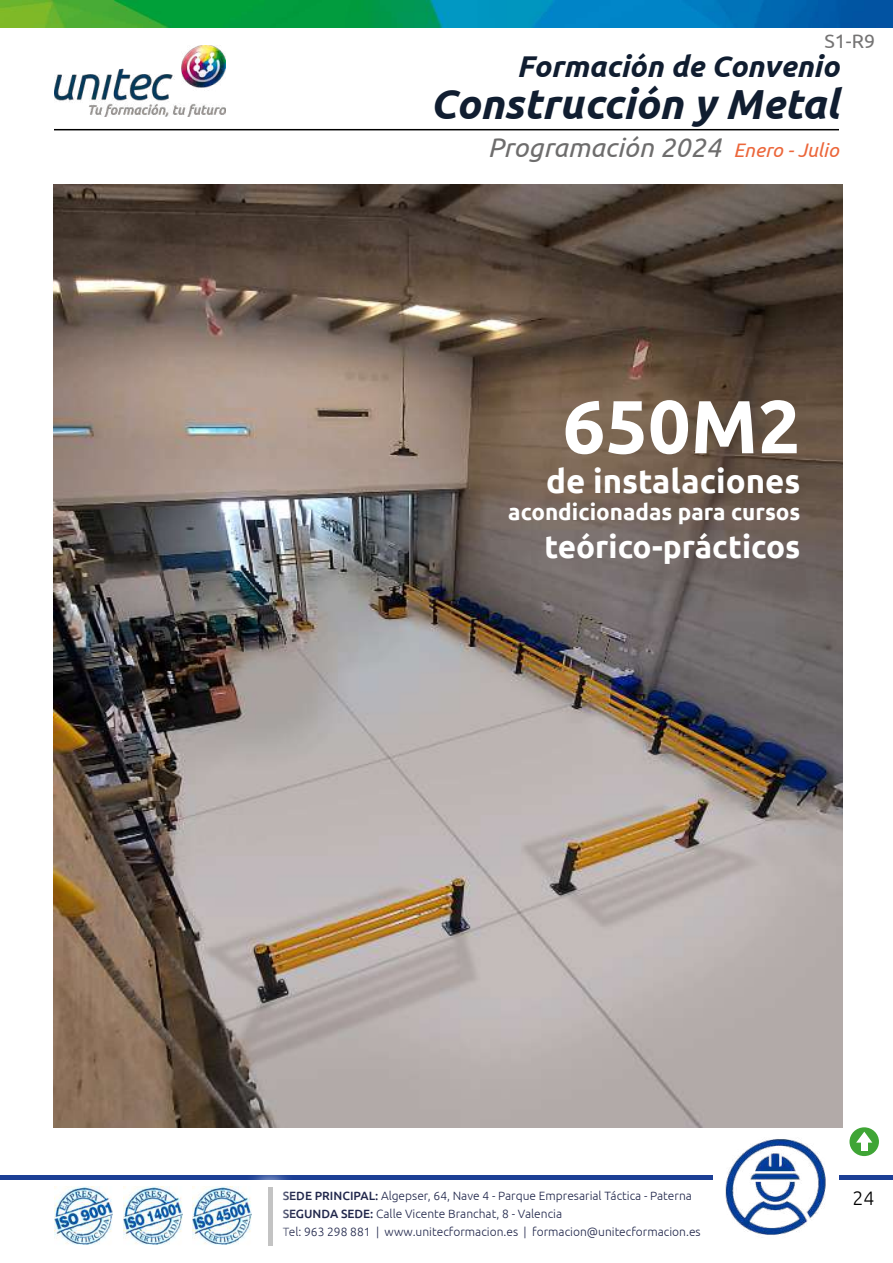
<style>
.page{position:relative;width:893px;height:1263px;background:#fff}
.page>*{position:absolute;margin:0;border:0;box-sizing:border-box;transform-origin:0 0}
.t1{font:700 75px "Ubuntu";color:#fff}
.t2{font:italic 700 42px "Ubuntu";color:#101d30}
.t3{font:700 36px "Ubuntu";color:#fff}
.t4{font:700 33px "Ubuntu";color:#fff}
.t5{font:700 31.5px "Ubuntu";color:#fff}
.t6{font:italic 700 30px "Ubuntu";color:#101d30}
.t7{font:italic 27px "Ubuntu";color:#6e6d6d}
.t8{font:700 22.5px "Ubuntu";color:#fff}
.t9{font:19.5px "Ubuntu";color:#757474}
.t10{font:300 19.5px "Ubuntu";color:#000}
.t11{font:500 16.5px "Franklin Gothic";letter-spacing:-.02em;color:#fff}
.t12{font:300 12px/18px "Ubuntu";color:#22284c}
.s1{font-size:19.5px;color:#ec663a}
.s2{font-weight:500;color:#21274c}
.s3{font-weight:500}
</style>
<div class="page">
<img style="left:0;top:0;width:893px;height:27px">
<hr style="left:0;top:1175px;width:893px;height:4px;background:#1c3f95">
<div style="left:713px;top:1131px;width:125px;height:111px;background:#fff"></div>
<img style="left:725px;top:1139px;width:101px;height:96px">
<img style="left:54px;top:45px;width:171px;height:71px">
<div style="left:244px;top:1163px;width:52px;height:100px;background:#fff"></div>
<hr style="left:268px;top:1187px;width:4px;height:58px;background:#c3c3c3">
<img style="left:54px;top:1186px;width:59px;height:59px">
<img style="left:123px;top:1186px;width:59px;height:59px">
<img style="left:193px;top:1186px;width:58px;height:59px">
<hr style="left:54px;top:129px;width:785px;height:1px;background:#000">
<div style="left:849px;top:1127px;width:30px;height:29px;background:#3fa535;border-radius:50%"></div>
<div style="left:861px;top:1140px;width:7px;height:11px;background:#fff"></div>
<svg style="left:856px;top:1132px;width:16px;height:10px"></svg>
<img style="left:53px;top:185px;width:790px;height:942px">
<h3 class="t9" style="left:824px;top:29px;width:52px">S1-R9</h3>
<h3 class="t6" style="left:517px;top:48px;width:324px">Formación de Convenio</h3>
<h2 class="t2" style="left:430px;top:79px;width:411px">Construcción y Metal</h2>
<h3 class="t7" style="left:488px;top:131px;width:353px">Programación 2024 <span class="s1">Enero - Julio</span></h3>
<h1 class="t1" style="left:563px;top:381px;width:239px">650M2</h1>
<h3 class="t4" style="left:546px;top:461px;width:256px">de instalaciones</h3>
<h3 class="t8" style="left:508px;top:498px;width:294px">acondicionadas para cursos</h3>
<h3 class="t5" style="left:544px;top:527px;width:258px">teórico-prácticos</h3>
<h3 class="t3" style="left:665px;top:412px;width:138px">20h / 6h</h3>
<h3 class="t3" style="left:665px;top:493px;width:138px">20h / 6h</h3>
<h3 class="t11" style="left:698px;top:532px;width:72px">Presencial</h3>
<p class="t12" style="left:283px;top:1187px;width:419px"><span class="s2">SE</span><span class="s3">DE PRINCIPAL:</span> Algepser, 64, Nave 4 - Parque Empresarial Táctica - Paterna<br><span class="s3">SEGUNDA SEDE:</span> Calle Vicente Branchat, 8 - Valencia<br>Tel: 963 298 881 | www.unitecformacion.es | formacion@unitecformacion.es</p>
<h3 class="t10" style="left:853px;top:1186px;width:23px">24</h3>
</div>
